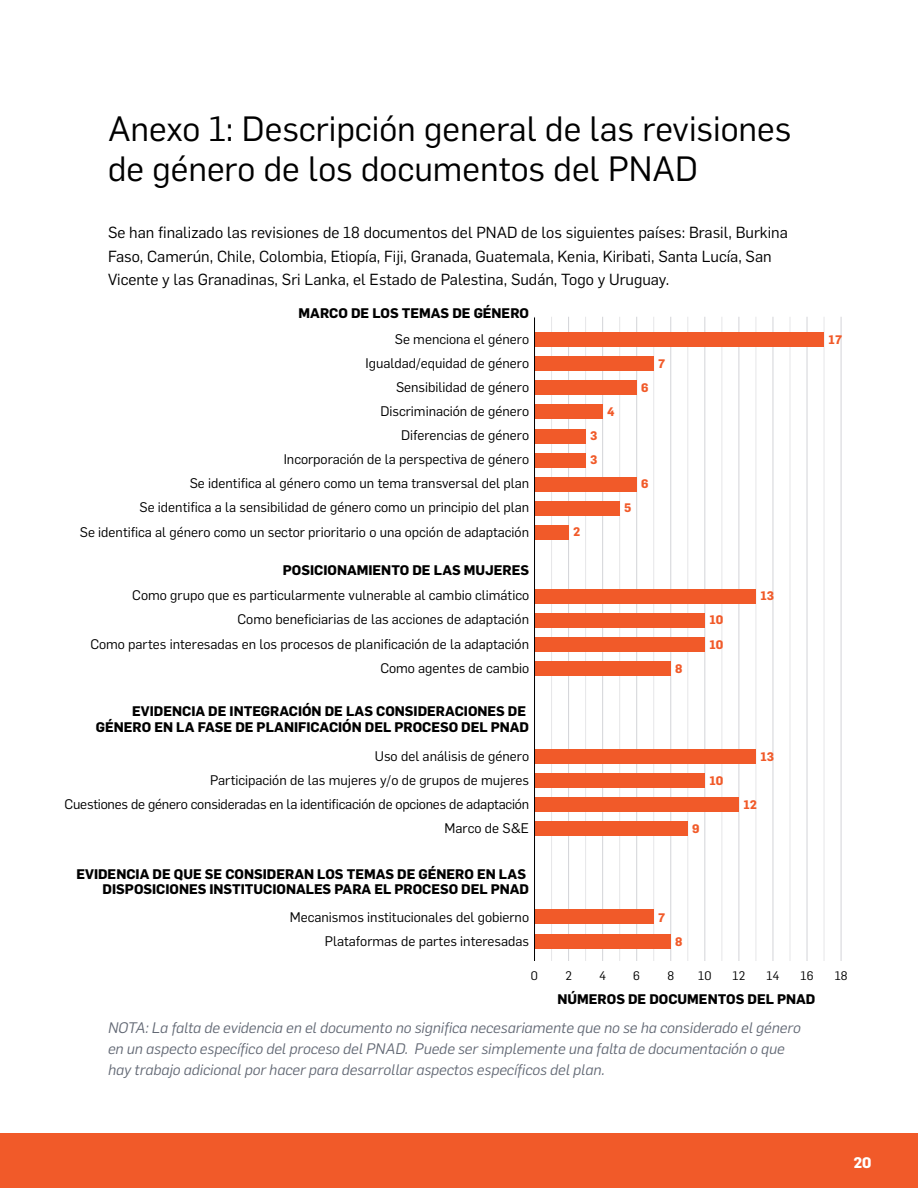
<style>
.page{position:relative;width:918px;height:1188px;background:#fff}
.page>*{position:absolute;margin:0;border:0;box-sizing:border-box;transform-origin:0 0}
.t1{font:34.5px/40.5px "Flama";color:#000}
.t2{font:15.75px/23.2px "Flama";color:#000}
.t3{font:italic 15px/21px "Flama";color:#626874}
.t4{font:700 15px "Flama";color:#fff}
.t5{font:13.65px/24px "Flama";color:#000;text-align:right}
.t6{font:700 13.65px/15.1px "Flama";color:#000;text-align:right}
.t7{font:700 12.15px/24px "Flama";color:#f15a29}
.t8{font:12.15px "Flama";color:#000}
</style>
<div class="page">
<div style="left:0;top:1133px;width:918px;height:55px;background:#f15a29"></div>
<hr style="left:534px;top:317px;width:1px;height:644px;background:#d3d4d8">
<hr style="left:619px;top:317px;width:1px;height:644px;background:#e6e6e8">
<hr style="left:704px;top:317px;width:1px;height:644px;background:#d3d4d8">
<hr style="left:790px;top:317px;width:1px;height:644px;background:#e6e6e8">
<hr style="left:551px;top:317px;width:1px;height:644px;background:#e6e6e8">
<hr style="left:636px;top:317px;width:1px;height:644px;background:#d3d4d8">
<hr style="left:721px;top:317px;width:1px;height:644px;background:#e6e6e8">
<hr style="left:807px;top:317px;width:1px;height:644px;background:#d3d4d8">
<hr style="left:568px;top:317px;width:1px;height:644px;background:#d3d4d8">
<hr style="left:653px;top:317px;width:1px;height:644px;background:#e6e6e8">
<hr style="left:739px;top:317px;width:1px;height:644px;background:#d3d4d8">
<hr style="left:824px;top:317px;width:1px;height:644px;background:#e6e6e8">
<hr style="left:585px;top:317px;width:1px;height:644px;background:#e6e6e8">
<hr style="left:670px;top:317px;width:1px;height:644px;background:#d3d4d8">
<hr style="left:756px;top:317px;width:1px;height:644px;background:#e6e6e8">
<hr style="left:841px;top:317px;width:1px;height:644px;background:#d3d4d8">
<hr style="left:602px;top:317px;width:1px;height:644px;background:#d3d4d8">
<hr style="left:687px;top:317px;width:1px;height:644px;background:#e6e6e8">
<hr style="left:773px;top:317px;width:1px;height:644px;background:#d3d4d8">
<div style="left:535px;top:333px;width:289px;height:14px;background:#f15a29"></div>
<div style="left:535px;top:357px;width:119px;height:14px;background:#f15a29"></div>
<div style="left:535px;top:381px;width:102px;height:14px;background:#f15a29"></div>
<div style="left:535px;top:405px;width:68px;height:14px;background:#f15a29"></div>
<div style="left:535px;top:429px;width:51px;height:14px;background:#f15a29"></div>
<div style="left:535px;top:453px;width:51px;height:14px;background:#f15a29"></div>
<div style="left:535px;top:477px;width:102px;height:14px;background:#f15a29"></div>
<div style="left:535px;top:501px;width:85px;height:14px;background:#f15a29"></div>
<div style="left:535px;top:525px;width:34px;height:14px;background:#f15a29"></div>
<div style="left:535px;top:589px;width:221px;height:14px;background:#f15a29"></div>
<div style="left:535px;top:613px;width:170px;height:14px;background:#f15a29"></div>
<div style="left:535px;top:637px;width:170px;height:14px;background:#f15a29"></div>
<div style="left:535px;top:661px;width:136px;height:14px;background:#f15a29"></div>
<div style="left:535px;top:749px;width:221px;height:15px;background:#f15a29"></div>
<div style="left:535px;top:773px;width:170px;height:15px;background:#f15a29"></div>
<div style="left:535px;top:798px;width:204px;height:14px;background:#f15a29"></div>
<div style="left:535px;top:822px;width:153px;height:14px;background:#f15a29"></div>
<div style="left:535px;top:910px;width:119px;height:14px;background:#f15a29"></div>
<div style="left:535px;top:934px;width:136px;height:14px;background:#f15a29"></div>
<hr style="left:534px;top:318px;width:1px;height:643px;background:#000">
<h1 class="t1" style="left:108px;top:106px;width:685px">Anexo 1: Descripción general de las revisiones de género de los documentos del PNAD</h1>
<p class="t2" style="left:108px;top:220px;width:681px">Se han finalizado las revisiones de 18 documentos del PNAD de los siguientes países: Brasil, Burkina<br>Faso, Camerún, Chile, Colombia, Etiopía, Fiji, Granada, Guatemala, Kenia, Kiribati, Santa Lucía, San<br>Vicente y las Granadinas, Sri Lanka, el Estado de Palestina, Sudán, Togo y Uruguay.</p>
<p class="t6" style="left:299px;top:305px;width:232px">MARCO DE LOS TEMAS DE GÉNERO</p>
<p class="t5" style="left:80px;top:326px;width:451px">Se menciona el género<br>Igualdad/equidad de género<br>Sensibilidad de género<br>Discriminación de género<br>Diferencias de género<br>Incorporación de la perspectiva de género<br>Se identifica al género como un tema transversal del plan<br>Se identifica a la sensibilidad de género como un principio del plan<br>Se identifica al género como un sector prioritario o una opción de adaptación</p>
<p class="t6" style="left:283px;top:562px;width:248px">POSICIONAMIENTO DE LAS MUJERES</p>
<p class="t5" style="left:132px;top:583px;width:398px">Como grupo que es particularmente vulnerable al cambio climático</p>
<p class="t5" style="left:90px;top:607px;width:440px">Como beneficiarias de las acciones de adaptación<br>Como partes interesadas en los procesos de planificación de la adaptación<br>Como agentes de cambio</p>
<p class="t6" style="left:96px;top:703px;width:435px">EVIDENCIA DE INTEGRACIÓN DE LAS CONSIDERACIONES DE<br>GÉNERO EN LA FASE DE PLANIFICACIÓN DEL PROCESO DEL PNAD</p>
<p class="t5" style="left:65px;top:743px;width:466px">Uso del análisis de género<br>Participación de las mujeres y/o de grupos de mujeres<br>Cuestiones de género consideradas en la identificación de opciones de adaptación Marco de S&amp;E</p>
<p class="t6" style="left:76px;top:866px;width:454px">EVIDENCIA DE QUE SE CONSIDERAN LOS TEMAS DE GÉNERO EN LAS<br>DISPOSICIONES INSTITUCIONALES PARA EL PROCESO DEL PNAD</p>
<p class="t5" style="left:290px;top:904px;width:241px">Mecanismos institucionales del gobierno<br>Plataformas de partes interesadas</p>
<p class="t7" style="left:573px;top:519px;width:9px">2</p>
<p class="t7" style="left:590px;top:423px;width:9px">3<br>3</p>
<p class="t7" style="left:607px;top:399px;width:9px">4</p>
<p class="t7" style="left:624px;top:495px;width:9px">5</p>
<p class="t7" style="left:641px;top:375px;width:9px">6</p>
<p class="t7" style="left:658px;top:351px;width:9px">7</p>
<p class="t7" style="left:641px;top:471px;width:9px">6</p>
<p class="t7" style="left:675px;top:655px;width:9px">8</p>
<p class="t7" style="left:709px;top:607px;width:15px">10<br>10</p>
<p class="t7" style="left:760px;top:583px;width:15px">13</p>
<p class="t7" style="left:709px;top:768px;width:15px">10</p>
<p class="t7" style="left:692px;top:816px;width:9px">9</p>
<p class="t7" style="left:760px;top:744px;width:15px">13</p>
<p class="t7" style="left:743px;top:792px;width:15px">12</p>
<p class="t7" style="left:658px;top:904px;width:9px">7</p>
<p class="t7" style="left:675px;top:929px;width:9px">8</p>
<p class="t7" style="left:829px;top:327px;width:15px">17</p>
<p class="t8" style="left:531px;top:968px;width:9px">0</p>
<p class="t8" style="left:565px;top:968px;width:8px">2</p>
<p class="t8" style="left:599px;top:968px;width:9px">4</p>
<p class="t8" style="left:633px;top:968px;width:8px">6</p>
<p class="t8" style="left:667px;top:968px;width:8px">8</p>
<p class="t8" style="left:698px;top:968px;width:15px">10</p>
<p class="t8" style="left:733px;top:968px;width:14px">12</p>
<p class="t8" style="left:766px;top:968px;width:15px">14</p>
<p class="t8" style="left:801px;top:968px;width:14px">16</p>
<p class="t8" style="left:835px;top:968px;width:14px">18</p>
<p class="t6" style="left:557px;top:990px;width:259px">NÚMEROS DE DOCUMENTOS DEL PNAD</p>
<p class="t3" style="left:108px;top:1017px;width:694px">NOTA: La falta de evidencia en el documento no significa necesariamente que no se ha considerado el género en un aspecto específico del proceso del PNAD. Puede ser simplemente una falta de documentación o que hay trabajo adicional por hacer para desarrollar aspectos específicos del plan.</p>
<p class="t4" style="left:853px;top:1152px;width:20px">20</p>
</div>
